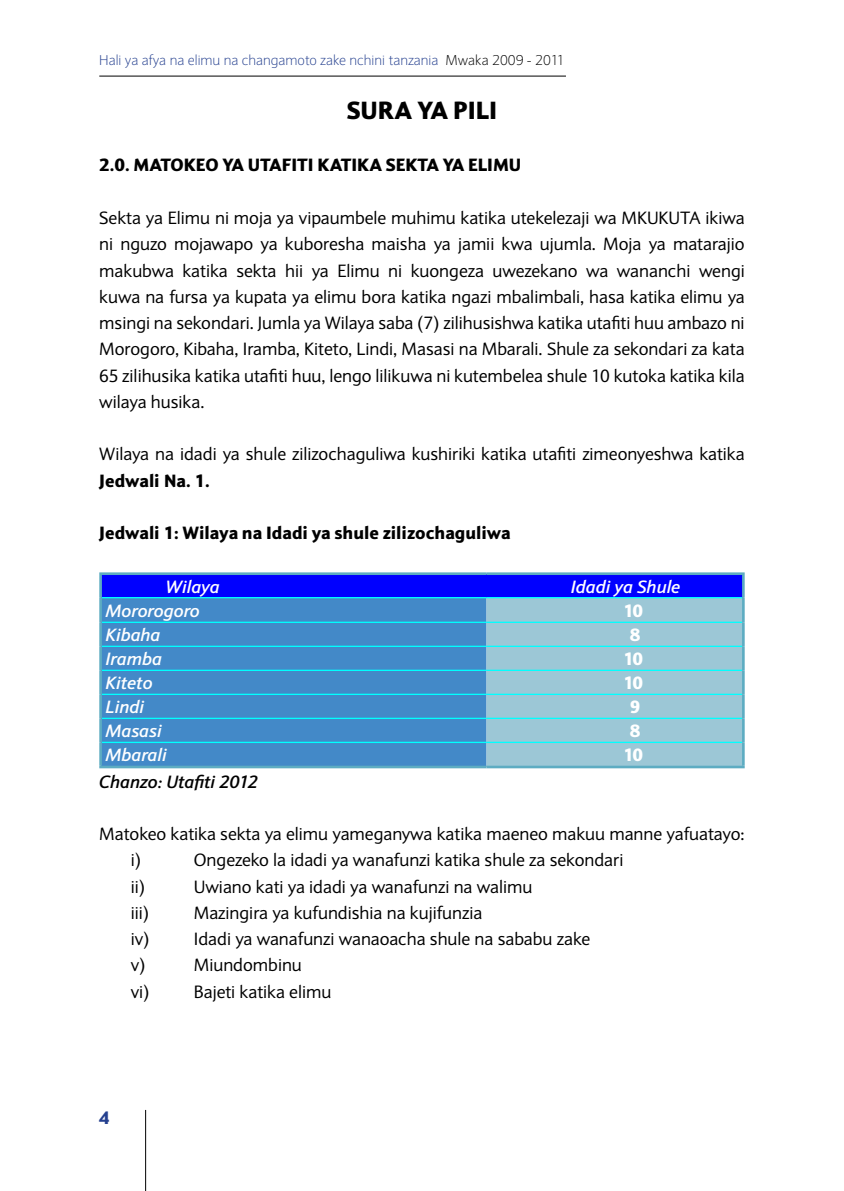
<style>
.page{position:relative;width:844px;height:1191px;background:#fff}
.page>*{position:absolute;margin:0;border:0;box-sizing:border-box;transform-origin:0 0}
.t1{font:900 24.5px "Expert Sans";color:#000}
.t2{font:17.5px/26.2px "Expert Sans";color:#000;text-align:justify}
.t3{font:900 17.5px "Expert Sans";color:#000}
.t4{font:italic 700 17.5px "Expert Sans";color:#fff}
.t5{font:italic 700 17.5px "Expert Sans";color:#000}
.t6{font:900 17.5px "Expert Sans";letter-spacing:-.085em;color:#fff}
.t7{font:900 17.5px "Expert Sans";color:#25408f}
.t8{font:200 14px "Expert Sans";color:#25408f}
.s1{color:#000}
</style>
<div class="page">
<hr style="left:145px;top:1110px;width:1px;height:81px;background:#000">
<hr style="left:99px;top:76px;width:467px;height:1px;background:#000">
<div style="left:102px;top:575px;width:639px;height:22px;background:#00f"></div>
<div style="left:102px;top:598px;width:384px;height:167px;background:#4389c8"></div>
<div style="left:486px;top:598px;width:255px;height:167px;background:#9cc7d6"></div>
<hr style="left:99px;top:572px;width:387px;height:3px;background:#5dacc2">
<hr style="left:99px;top:575px;width:3px;height:22px;background:#5dacc2">
<hr style="left:486px;top:572px;width:258px;height:3px;background:#5dacc2">
<hr style="left:741px;top:575px;width:3px;height:22px;background:#5dacc2">
<hr style="left:99px;top:597px;width:3px;height:25px;background:#5dacc2">
<hr style="left:741px;top:597px;width:3px;height:25px;background:#5dacc2">
<hr style="left:99px;top:622px;width:3px;height:24px;background:#5dacc2">
<hr style="left:741px;top:622px;width:3px;height:24px;background:#5dacc2">
<hr style="left:99px;top:646px;width:3px;height:24px;background:#5dacc2">
<hr style="left:741px;top:646px;width:3px;height:24px;background:#5dacc2">
<hr style="left:99px;top:670px;width:3px;height:24px;background:#5dacc2">
<hr style="left:741px;top:670px;width:3px;height:24px;background:#5dacc2">
<hr style="left:99px;top:694px;width:3px;height:24px;background:#5dacc2">
<hr style="left:741px;top:694px;width:3px;height:24px;background:#5dacc2">
<hr style="left:99px;top:718px;width:3px;height:24px;background:#5dacc2">
<hr style="left:741px;top:718px;width:3px;height:24px;background:#5dacc2">
<hr style="left:99px;top:742px;width:3px;height:23px;background:#5dacc2">
<hr style="left:741px;top:742px;width:3px;height:23px;background:#5dacc2">
<hr style="left:99px;top:765px;width:387px;height:3px;background:#5dacc2">
<hr style="left:486px;top:765px;width:258px;height:3px;background:#5dacc2">
<hr style="left:102px;top:597px;width:384px;height:1px;background:#0ff">
<hr style="left:486px;top:597px;width:255px;height:1px;background:#0ff">
<hr style="left:102px;top:621px;width:384px;height:2px;background:#0ff">
<hr style="left:486px;top:621px;width:255px;height:2px;background:#0ff">
<hr style="left:102px;top:645px;width:384px;height:2px;background:#0ff">
<hr style="left:486px;top:645px;width:255px;height:2px;background:#0ff">
<hr style="left:102px;top:669px;width:384px;height:2px;background:#0ff">
<hr style="left:486px;top:669px;width:255px;height:2px;background:#0ff">
<hr style="left:102px;top:693px;width:384px;height:2px;background:#0ff">
<hr style="left:486px;top:693px;width:255px;height:2px;background:#0ff">
<hr style="left:102px;top:717px;width:384px;height:2px;background:#0ff">
<hr style="left:486px;top:717px;width:255px;height:2px;background:#0ff">
<hr style="left:102px;top:741px;width:384px;height:2px;background:#0ff">
<hr style="left:486px;top:741px;width:255px;height:2px;background:#0ff">
<p class="t8" style="left:99px;top:52px;width:466px">Hali ya afya na elimu na changamoto zake nchini tanzania <span class="s1">Mwaka 2009 - 2011</span></p>
<h1 class="t1" style="left:346px;top:94px;width:152px">SURA YA PILI</h1>
<p class="t3" style="left:99px;top:153px;width:423px">2.0. MATOKEO YA UTAFITI KATIKA SEKTA YA ELIMU</p>
<p class="t2" style="left:99px;top:204px;width:646px">Sekta ya Elimu ni moja ya vipaumbele muhimu katika utekelezaji wa MKUKUTA ikiwa ni nguzo mojawapo ya kuboresha maisha ya jamii kwa ujumla. Moja ya matarajio makubwa katika sekta hii ya Elimu ni kuongeza uwezekano wa wananchi wengi kuwa na fursa ya kupata ya elimu bora katika ngazi mbalimbali, hasa katika elimu ya msingi na sekondari. Jumla ya Wilaya saba (7) zilihusishwa katika utafiti huu ambazo ni Morogoro, Kibaha, Iramba, Kiteto, Lindi, Masasi na Mbarali. Shule za sekondari za kata 65 zilihusika katika utafiti huu, lengo lilikuwa ni kutembelea shule 10 kutoka katika kila wilaya husika.</p>
<p class="t2" style="left:99px;top:441px;width:646px">Wilaya na idadi ya shule zilizochaguliwa kushiriki katika utafiti zimeonyeshwa katika</p>
<p class="t3" style="left:99px;top:468px;width:112px">Jedwali Na. 1.</p>
<p class="t3" style="left:99px;top:521px;width:413px">Jedwali 1: Wilaya na Idadi ya shule zilizochaguliwa</p>
<p class="t4" style="left:166px;top:575px;width:55px">Wilaya</p>
<p class="t4" style="left:570px;top:575px;width:111px">Idadi ya Shule</p>
<p class="t4" style="left:105px;top:599px;width:96px">Mororogoro</p>
<p class="t6" style="left:623px;top:598px;width:21px">10</p>
<p class="t4" style="left:105px;top:623px;width:56px">Kibaha</p>
<p class="t6" style="left:629px;top:623px;width:12px">8</p>
<p class="t4" style="left:105px;top:647px;width:58px">Iramba</p>
<p class="t6" style="left:623px;top:647px;width:21px">10</p>
<p class="t4" style="left:105px;top:671px;width:49px">Kiteto</p>
<p class="t6" style="left:623px;top:671px;width:21px">10</p>
<p class="t4" style="left:105px;top:695px;width:40px">Lindi</p>
<p class="t6" style="left:629px;top:695px;width:12px">9</p>
<p class="t4" style="left:105px;top:719px;width:58px">Masasi</p>
<p class="t6" style="left:629px;top:719px;width:12px">8</p>
<p class="t4" style="left:105px;top:743px;width:63px">Mbarali</p>
<p class="t6" style="left:623px;top:743px;width:21px">10</p>
<p class="t5" style="left:99px;top:769px;width:160px">Chanzo: Utafiti 2012</p>
<p class="t2" style="left:131px;top:820px;width:615px;text-indent:-32px">Matokeo katika sekta ya elimu yameganywa katika maeneo makuu manne yafuatayo: i)</p>
<p class="t2" style="left:194px;top:846px;width:431px">Ongezeko la idadi ya wanafunzi katika shule za sekondari</p>
<p class="t2" style="left:131px;top:873px;width:16px">ii)</p>
<p class="t2" style="left:194px;top:873px;width:340px">Uwiano kati ya idadi ya wanafunzi na walimu</p>
<p class="t2" style="left:131px;top:899px;width:20px">iii)</p>
<p class="t2" style="left:194px;top:899px;width:290px">Mazingira ya kufundishia na kujifunzia</p>
<p class="t2" style="left:131px;top:925px;width:20px">iv)</p>
<p class="t2" style="left:194px;top:925px;width:397px">Idadi ya wanafunzi wanaoacha shule na sababu zake</p>
<p class="t2" style="left:131px;top:951px;width:16px">v)</p>
<p class="t2" style="left:194px;top:951px;width:109px">Miundombinu</p>
<p class="t2" style="left:131px;top:978px;width:20px">vi)</p>
<p class="t2" style="left:194px;top:978px;width:139px">Bajeti katika elimu</p>
<p class="t7" style="left:99px;top:1106px;width:12px">4</p>
</div>
